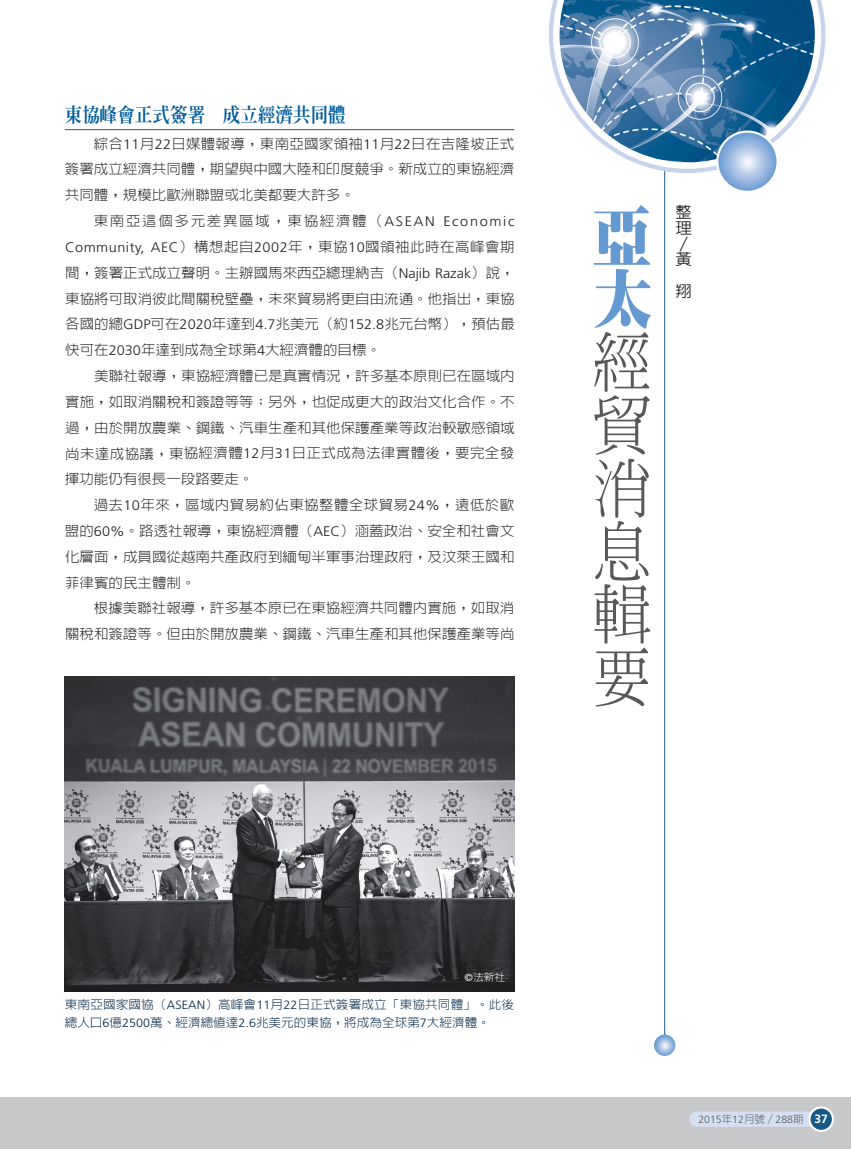
<style>
.page{position:relative;width:851px;height:1149px;background:#fff}
.page>*{position:absolute;margin:0;border:0;box-sizing:border-box;transform-origin:0 0}
.t1{font:300 63px/63px "AR Ming B5";color:#57585a;text-align:justify;scale:.95 1}
.t2{font:900 63px/63px "AR Ming B5";color:#6599d1;scale:.95 1}
.t3{font:800 19.5px "AR Ming B5";color:#005d9c;scale:.9 1}
.t4{font:500 15.75px/15.8px "AR Hei B5";color:#231f20;scale:1.05 1}
.t5{font:300 13.8px/25.8px "AR Hei B5";color:#231f20;text-align:justify;scale:1.05 1}
.t6{font:300 13.8px "Frutiger";letter-spacing:.035em;color:#231f20;scale:1.05 1}
.t7{font:300 13.8px "AR Hei B5";letter-spacing:.115em;color:#231f20;scale:1.05 1}
.t8{font:300 12px/18px "AR Hei B5";letter-spacing:.005em;color:#022546;scale:1.05 1}
.t9{font:300 10.5px "Frutiger";color:#57585a}
.t10{font:300 10.2px "AR Hei B5";color:#fff;scale:1.05 1}
.s1{font-family:"Frutiger"}
.s2{font-family:"AR Hei B5"}
.s3{font-weight:700;font-size:12px;color:#fff}
</style>
<div class="page">
<div style="left:0;top:1097px;width:850px;height:51px;background:#c7c8ca"></div>
<div style="left:689px;top:1111px;width:132px;height:15px;background:#d4e0f1;border-radius:8px"></div>
<div style="left:809px;top:1107px;width:23px;height:23px;background:#175887;border-radius:50%"></div>
<div style="left:808px;top:1106px;width:25px;height:25px;border:2px solid #fff;border-radius:50%"></div>
<hr style="left:664px;top:133px;width:1px;height:922px;background:#175887">
<svg style="left:549px;top:0;width:276px;height:173px"></svg>
<img style="left:559px;top:0;width:255px;height:162px">
<svg style="left:717px;top:131px;width:60px;height:61px;background:#9fbde1"></svg>
<div style="left:716px;top:130px;width:62px;height:63px;border:2px solid #fff;border-radius:50%"></div>
<svg style="left:654px;top:1034px;width:21px;height:21px"></svg>
<hr style="left:65px;top:129px;width:449px;height:1px;background:#4a5d75">
<img style="left:64px;top:676px;width:450px;height:315px">
<h2 class="t3" style="left:65px;top:105px;width:313px">東協峰會正式簽署 成立經濟共同體</h2>
<p class="t5" style="left:65px;top:130px;width:429px;text-indent:29px">綜合<span class="s1">11</span>月<span class="s1">22</span>日媒體報導，東南亞國家領袖<span class="s1">11</span>月<span class="s1">22</span>日在吉隆坡正式簽署成立經濟共同體，期望與中國大陸和印度競爭。新成立的東協經濟共同體，規模比歐洲聯盟或北美都要大許多。</p>
<p class="t7" style="left:94px;top:214px;width:402px">東南亞這個多元差異區域，東協經濟體（<span class="s1">ASEAN Economic</span></p>
<p class="t6" style="left:65px;top:239px;width:430px">Community, AEC<span class="s2">）構想起自</span>2002<span class="s2">年，東協</span>10<span class="s2">國領袖此時在高峰會期</span></p>
<p class="t5" style="left:65px;top:259px;width:429px">間，簽署正式成立聲明。主辦國馬來西亞總理納吉（<span class="s1">Najib Razak</span>）說，東協將可取消彼此間關稅壁壘，未來貿易將更自由流通。他指出，東協各國的總<span class="s1">GDP</span>可在<span class="s1">2020</span>年達到<span class="s1">4.7</span>兆美元（約<span class="s1">152.8</span>兆元台幣），預估最快可在<span class="s1">2030</span>年達到成為全球第<span class="s1">4</span>大經濟體的目標。</p>
<p class="t5" style="left:65px;top:363px;width:430px;text-indent:29px">美聯社報導，東協經濟體已是真實情況，許多基本原則已在區域內實施，如取消關稅和簽證等等；另外，也促成更大的政治文化合作。不過，由於開放農業、鋼鐵、汽車生產和其他保護產業等政治較敏感領域尚未達成協議，東協經濟體<span class="s1">12</span>月<span class="s1">31</span>日正式成為法律實體後，要完全發揮功能仍有很長一段路要走。</p>
<p class="t5" style="left:65px;top:492px;width:429px;text-indent:29px">過去<span class="s1">10</span>年來，區域內貿易約佔東協整體全球貿易<span class="s1">24%</span>，遠低於歐盟的<span class="s1">60%</span>。路透社報導，東協經濟體（<span class="s1">AEC</span>）涵蓋政治、安全和社會文化層面，成員國從越南共產政府到緬甸半軍事治理政府，及汶萊王國和菲律賓的民主體制。</p>
<p class="t5" style="left:65px;top:595px;width:429px;text-align:right">根據美聯社報導，許多基本原已在東協經濟共同體內實施，如取消<br>關稅和簽證等。但由於開放農業、鋼鐵、汽車生產和其他保護產業等尚</p>
<h1 class="t2" style="left:592px;top:204px;width:63px">亞太</h1>
<h1 class="t1" style="left:592px;top:330px;width:62px">經貿消息輯要</h1>
<p class="t4" style="left:675px;top:204px;width:17px">整理／黃</p>
<p class="t4" style="left:675px;top:283px;width:16px">翔</p>
<p class="t10" style="left:464px;top:971px;width:40px"><span class="s1">©</span>法新社</p>
<p class="t8" style="left:65px;top:994px;width:429px">東南亞國家國協（<span class="s1">ASEAN</span>）高峰會<span class="s1">11</span>月<span class="s1">22</span>日正式簽署成立「東協共同體」。此後總人口<span class="s1">6</span>億<span class="s1">2500</span>萬、經濟總值達<span class="s1">2.6</span>兆美元的東協，將成為全球第<span class="s1">7</span>大經濟體。</p>
<p class="t9" style="left:698px;top:1113px;width:131px">2015<span class="s2">年</span>12<span class="s2">月號／</span>288<span class="s2">期</span> <span class="s3">37</span></p>
</div>
